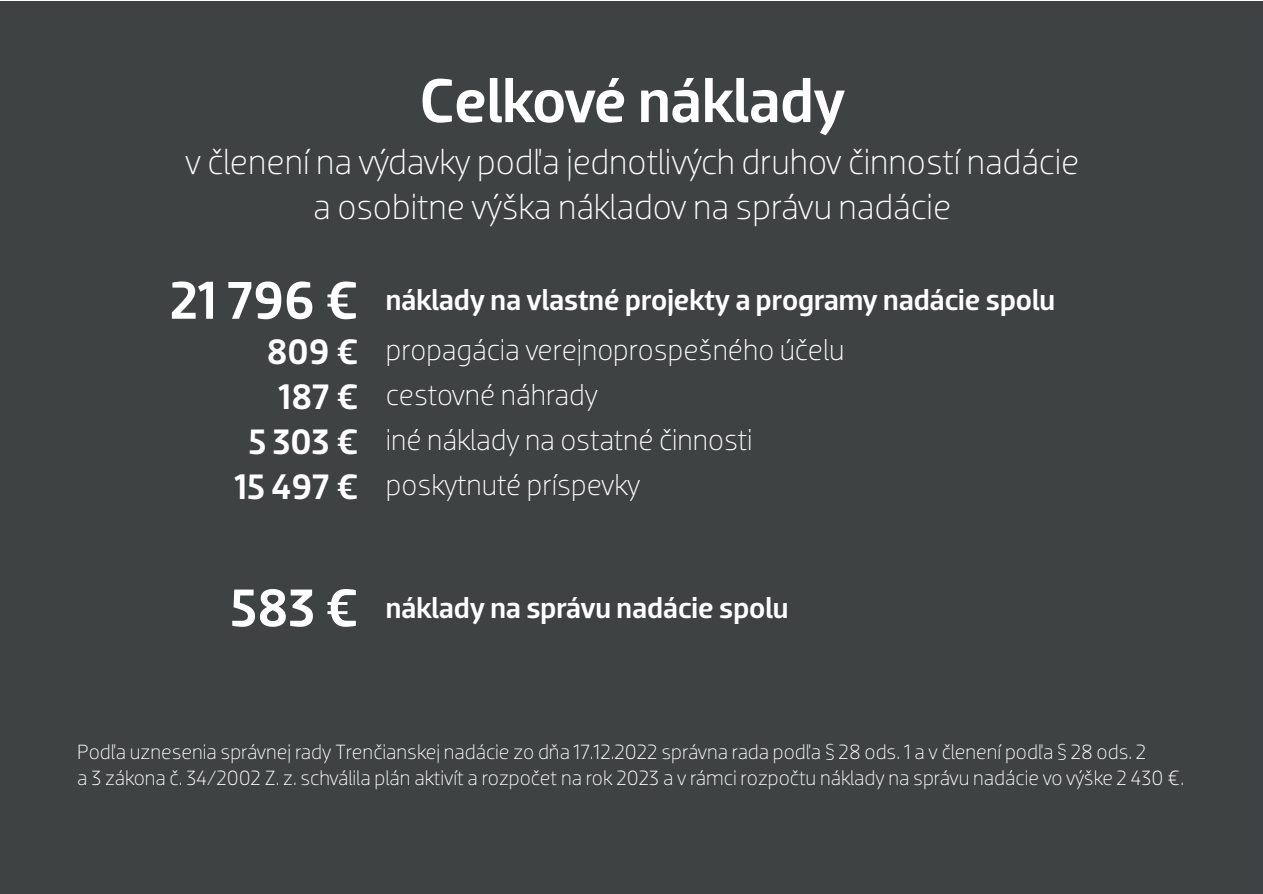
<style>
.page{position:relative;width:1263px;height:894px;background:#fff}
.page>*{position:absolute;margin:0;border:0;box-sizing:border-box;transform-origin:0 0}
.t1{font:500 63px "Dobra";letter-spacing:-.005em;color:#fff}
.t2{font:500 54px "Dobra";color:#fff}
.t3{font:300 36px/45px "Dobra";color:#fff;text-align:center}
.t4{font:500 36px/45px "Dobra";color:#fff;text-align:right}
.t5{font:300 30px/45px "Dobra";color:#fff}
.t6{font:500 30px "Dobra";color:#fff}
.t7{font:300 21px/26.2px "Dobra";color:#fff}
</style>
<div class="page">
<div style="left:0;top:1px;width:1263px;height:893px;background:#3e4243"></div>
<h1 class="t1" style="left:419px;top:78px;width:428px">Celkové náklady</h1>
<h3 class="t3" style="left:185px;top:143px;width:896px">v členení na výdavky podľa jednotlivých druhov činností nadácie a osobitne výška nákladov na správu nadácie</h3>
<h2 class="t2" style="left:170px;top:281px;width:190px">21 796 €</h2>
<h3 class="t4" style="left:234px;top:333px;width:126px">809 €<br>187 €<br>5 303 €<br>15 497 €</h3>
<h3 class="t6" style="left:386px;top:289px;width:671px">náklady na vlastné projekty a programy nadácie spolu</h3>
<h3 class="t5" style="left:386px;top:330px;width:460px">propagácia verejnoprospešného účelu cestovné náhrady<br>iné náklady na ostatné činnosti poskytnuté príspevky</h3>
<h2 class="t2" style="left:231px;top:588px;width:129px">583 €</h2>
<h3 class="t6" style="left:386px;top:597px;width:404px">náklady na správu nadácie spolu</h3>
<p class="t7" style="left:77px;top:741px;width:1108px">Podľa uznesenia správnej rady Trenčianskej nadácie zo dňa 17.12.2022 správna rada podľa § 28 ods. 1 a v členení podľa § 28 ods. 2<br>a 3 zákona č. 34/2002 Z. z. schválila plán aktivít a rozpočet na rok 2023 a v rámci rozpočtu náklady na správu nadácie vo výške 2 430 €.</p>
</div>
